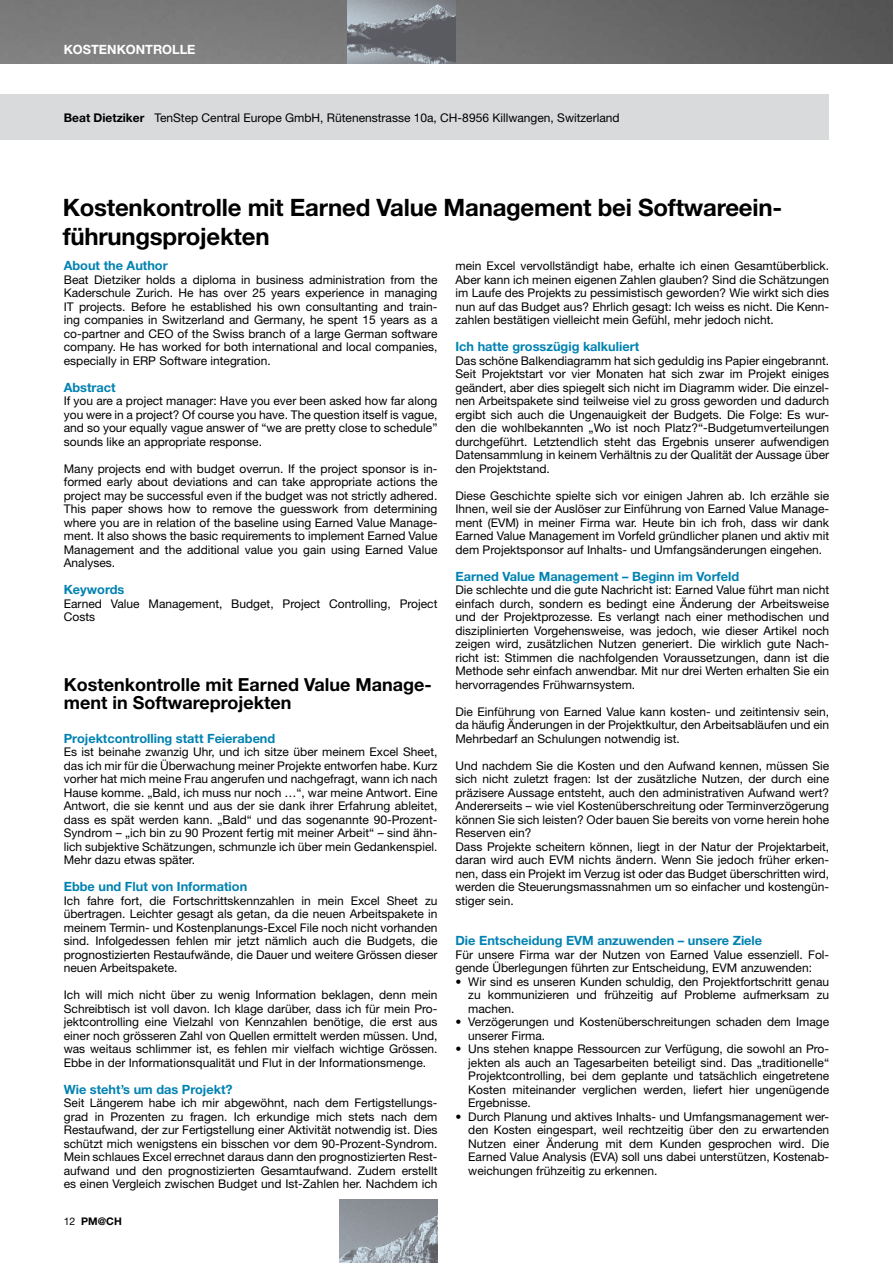
<style>
.page{position:relative;width:893px;height:1263px;background:#fff}
.page>*{position:absolute;margin:0;border:0;box-sizing:border-box;transform-origin:0 0}
.t1{font:700 24px/28.8px "Helvetica Neue";letter-spacing:-.01em;color:#000}
.t2{font:700 18px/18px "Helvetica Neue";color:#000}
.t3{font:700 12.75px "Helvetica Neue";color:#0082b2}
.t4{font:700 12.75px "Helvetica Neue";color:#fff}
.t5{font:12px/13.5px "Helvetica Neue";color:#000;text-align:justify}
.t6{font:700 10.5px "Helvetica Neue";color:#000}
.s1{font-weight:700}
.s2{font-weight:400}
</style>
<div class="page">
<img style="left:0;top:0;width:893px;height:64px">
<img style="left:348px;top:0;width:107px;height:64px">
<img style="left:340px;top:1199px;width:97px;height:64px">
<div style="left:0;top:95px;width:829px;height:45px;background:#d8dadc"></div>
<p class="t4" style="left:64px;top:42px;width:133px">KOSTENKONTROLLE</p>
<p class="t5" style="left:64px;top:110px;width:557px"><span class="s1">Beat Dietziker</span> TenStep Central Europe GmbH, Rütenenstrasse 10a, CH-8956 Killwangen, Switzerland</p>
<h1 class="t1" style="left:63px;top:193px;width:721px">Kostenkontrolle mit Earned Value Management bei Softwareein&shy;führungsprojekten</h1>
<p class="t3" style="left:64px;top:258px;width:105px">About the Author</p>
<p class="t5" style="left:64px;top:272px;width:375px">Beat Dietziker holds a diploma in business administration from the Kaderschule Zurich. He has over 25 years experience in managing IT projects. Before he established his own consultanting and train&shy;ing companies in Switzerland and Germany, he spent 15 years as a co-partner and CEO of the Swiss branch of a large German software company. He has worked for both international and local companies, especially in ERP Software integration.</p>
<p class="t3" style="left:64px;top:379px;width:53px">Abstract</p>
<p class="t5" style="left:64px;top:394px;width:375px">If you are a project manager: Have you ever been asked how far along you were in a project? Of course you have. The question itself is vague, and so your equally vague answer of “we are pretty close to schedule” sounds like an appropriate response.</p>
<p class="t5" style="left:64px;top:461px;width:375px">Many projects end with budget overrun. If the project sponsor is in&shy;formed early about deviations and can take appropriate actions the project may be successful even if the budget was not strictly adhered.<br>This paper shows how to remove the guesswork from determining where you are in relation of the baseline using Earned Value Manage&shy;ment. It also shows the basic requirements to implement Earned Value Management and the additional value you gain using Earned Value Analyses.</p>
<p class="t3" style="left:64px;top:582px;width:62px">Keywords</p>
<p class="t5" style="left:64px;top:596px;width:375px">Earned Value Management, Budget, Project Controlling, Project<br>Costs</p>
<p class="t5" style="left:455px;top:259px;width:375px">mein Excel vervollständigt habe, erhalte ich einen Gesamtüberblick.<br>Aber kann ich meinen eigenen Zahlen glauben? Sind die Schätzungen im Laufe des Projekts zu pessimistisch geworden? Wie wirkt sich dies nun auf das Budget aus? Ehrlich gesagt: Ich weiss es nicht. Die Kenn&shy;zahlen bestätigen vielleicht mein Gefühl, mehr jedoch nicht.</p>
<p class="t3" style="left:455px;top:339px;width:185px">Ich hatte grosszügig kalkuliert</p>
<p class="t5" style="left:455px;top:353px;width:375px">Das schöne Balkendiagramm hat sich geduldig ins Papier einge-brannt.<br>Seit Projektstart vor vier Monaten hat sich zwar im Projekt einiges geändert, aber dies spiegelt sich nicht im Diagramm wider. Die einzel&shy;nen Arbeitspakete sind teilweise viel zu gross geworden und dadurch ergibt sich auch die Ungenauigkeit der Budgets. Die Folge: Es wur&shy;den die wohlbekannten „Wo ist noch Platz?“-Budgetumverteilungen durchgeführt. Letztendlich steht das Ergebnis unserer aufwendigen Datensammlung in keinem Verhältnis zu der Qualität der Aussage über den Projektstand.</p>
<p class="t5" style="left:455px;top:488px;width:375px">Diese Geschichte spielte sich vor einigen Jahren ab. Ich erzähle sie Ihnen, weil sie der Auslöser zur Einführung von Earned Value Manage&shy;ment (EVM) in meiner Firma war. Heute bin ich froh, dass wir dank Earned Value Management im Vorfeld gründlicher planen und aktiv mit dem Projektsponsor auf Inhalts- und Umfangsänderungen eingehen.</p>
<p class="t3" style="left:455px;top:568px;width:285px">Earned Value Management – Beginn im Vorfeld</p>
<p class="t5" style="left:455px;top:583px;width:375px">Die schlechte und die gute Nachricht ist: Earned Value führt man nicht einfach durch, sondern es bedingt eine Änderung der Arbeitsweise und der Projektprozesse. Es verlangt nach einer methodischen und disziplinierten Vorgehensweise, was jedoch, wie dieser Artikel noch zeigen wird, zusätzlichen Nutzen generiert. Die wirklich gute Nach&shy;richt ist: Stimmen die nachfolgenden Voraussetzungen, dann ist die Methode sehr einfach anwendbar. Mit nur drei Werten erhalten Sie ein hervorragendes Frühwarnsystem.</p>
<p class="t5" style="left:455px;top:704px;width:375px">Die Einführung von Earned Value kann kosten- und zeitintensiv sein, da häufig Änderungen in der Projektkultur, den Arbeitsabläufen und ein Mehrbedarf an Schulungen notwendig ist.</p>
<p class="t5" style="left:455px;top:758px;width:375px;text-align:left">Und nachdem Sie die Kosten und den Aufwand kennen, müssen Sie sich nicht zuletzt fragen: Ist der zusätzliche Nutzen, der durch eine präzisere Aussage entsteht, auch den administrativen Aufwand wert?<br>Andererseits – wie viel Kostenüberschreitung oder Terminverzögerung können Sie sich leisten? Oder bauen Sie bereits von vorne herein hohe Reserven ein?<br>Dass Projekte scheitern können, liegt in der Natur der Projektarbeit, daran wird auch EVM nichts ändern. Wenn Sie jedoch früher erken&shy;nen, dass ein Projekt im Verzug ist oder das Budget überschritten wird, werden die Steuerungsmassnahmen um so einfacher und kostengün&shy;stiger sein.</p>
<p class="t3" style="left:455px;top:933px;width:308px">Die Entscheidung EVM anzuwenden – unsere Ziele</p>
<p class="t5" style="left:455px;top:947px;width:375px">Für unsere Firma war der Nutzen von Earned Value essenziell. Fol&shy;gende Überlegungen führten zur Entscheidung, EVM anzuwenden:</p>
<p class="t5" style="left:468px;top:974px;width:362px;text-indent:-13px">• Wir sind es unseren Kunden schuldig, den Projektfortschritt genau zu kommunizieren und frühzeitig auf Probleme aufmerksam zu machen.</p>
<p class="t5" style="left:468px;top:1015px;width:362px;text-indent:-13px">• Verzögerungen und Kostenüberschreitungen schaden dem Image unserer Firma.</p>
<p class="t5" style="left:468px;top:1042px;width:362px;text-indent:-13px">• Uns stehen knappe Ressourcen zur Verfügung, die sowohl an Pro&shy;jekten als auch an Tagesarbeiten beteiligt sind. Das „traditionelle“ Projektcontrolling, bei dem geplante und tatsächlich eingetretene Kosten miteinander verglichen werden, liefert hier ungenügende Ergebnisse.</p>
<p class="t5" style="left:468px;top:1109px;width:362px;text-indent:-13px">• Durch Planung und aktives Inhalts- und Umfangsmanagement wer&shy;den Kosten eingespart, weil rechtzeitig über den zu erwartenden Nutzen einer Änderung mit dem Kunden gesprochen wird. Die Earned Value Analysis (EVA) soll uns dabei unterstützen, Kostenab&shy;weichungen frühzeitig zu erkennen.</p>
<h2 class="t2" style="left:64px;top:675px;width:369px">Kostenkontrolle mit Earned Value Manage&shy;ment in Softwareprojekten</h2>
<p class="t3" style="left:64px;top:730px;width:213px">Projektcontrolling statt Feierabend</p>
<p class="t5" style="left:64px;top:745px;width:375px">Es ist beinahe zwanzig Uhr, und ich sitze über meinem Excel Sheet, das ich mir für die Überwachung meiner Projekte entworfen habe. Kurz vorher hat mich meine Frau angerufen und nachgefragt, wann ich nach Hause komme. „Bald, ich muss nur noch …“, war meine Antwort. Eine Antwort, die sie kennt und aus der sie dank ihrer Erfahrung ableitet, dass es spät werden kann. „Bald“ und das sogenannte 90-Prozent-Syndrom – „ich bin zu 90 Prozent fertig mit meiner Arbeit“ – sind ähn&shy;lich subjektive Schätzungen, schmunzle ich über mein Gedankenspiel.<br>Mehr dazu etwas später.</p>
<p class="t3" style="left:64px;top:879px;width:185px">Ebbe und Flut von Information</p>
<p class="t5" style="left:64px;top:893px;width:375px">Ich fahre fort, die Fortschrittskennzahlen in mein Excel Sheet zu übertragen. Leichter gesagt als getan, da die neuen Arbeitspakete in meinem Termin- und Kostenplanungs-Excel File noch nicht vorhanden sind. Infolgedessen fehlen mir jetzt nämlich auch die Budgets, die prognostizierten Restaufwände, die Dauer und weitere Grössen dieser neuen Arbeitspakete.</p>
<p class="t5" style="left:64px;top:988px;width:375px">Ich will mich nicht über zu wenig Information beklagen, denn mein Schreib-tisch ist voll davon. Ich klage darüber, dass ich für mein Pro&shy;jektcontrolling eine Vielzahl von Kennzahlen benötige, die erst aus einer noch grösseren Zahl von Quellen ermittelt werden müssen. Und, was weitaus schlimmer ist, es fehlen mir vielfach wichtige Grössen.<br>Ebbe in der Informationsqualität und Flut in der Informationsmenge.</p>
<p class="t3" style="left:64px;top:1081px;width:170px">Wie steht’s um das Projekt?</p>
<p class="t5" style="left:64px;top:1096px;width:375px">Seit Längerem habe ich mir abgewöhnt, nach dem Fertigstellungs&shy;grad in Prozenten zu fragen. Ich erkundige mich stets nach dem Rest-aufwand, der zur Fertigstellung einer Aktivität notwendig ist. Dies schützt mich wenigstens ein bisschen vor dem 90-Prozent-Syndrom.<br>Mein schlaues Excel errechnet daraus dann den prognostizierten Rest&shy;aufwand und den prognostizierten Gesamtaufwand. Zudem erstellt es einen Vergleich zwischen Budget und Ist-Zahlen her. Nachdem ich</p>
<p class="t6" style="left:64px;top:1214px;width:60px"><span class="s2">12</span> PM@CH</p>
</div>
